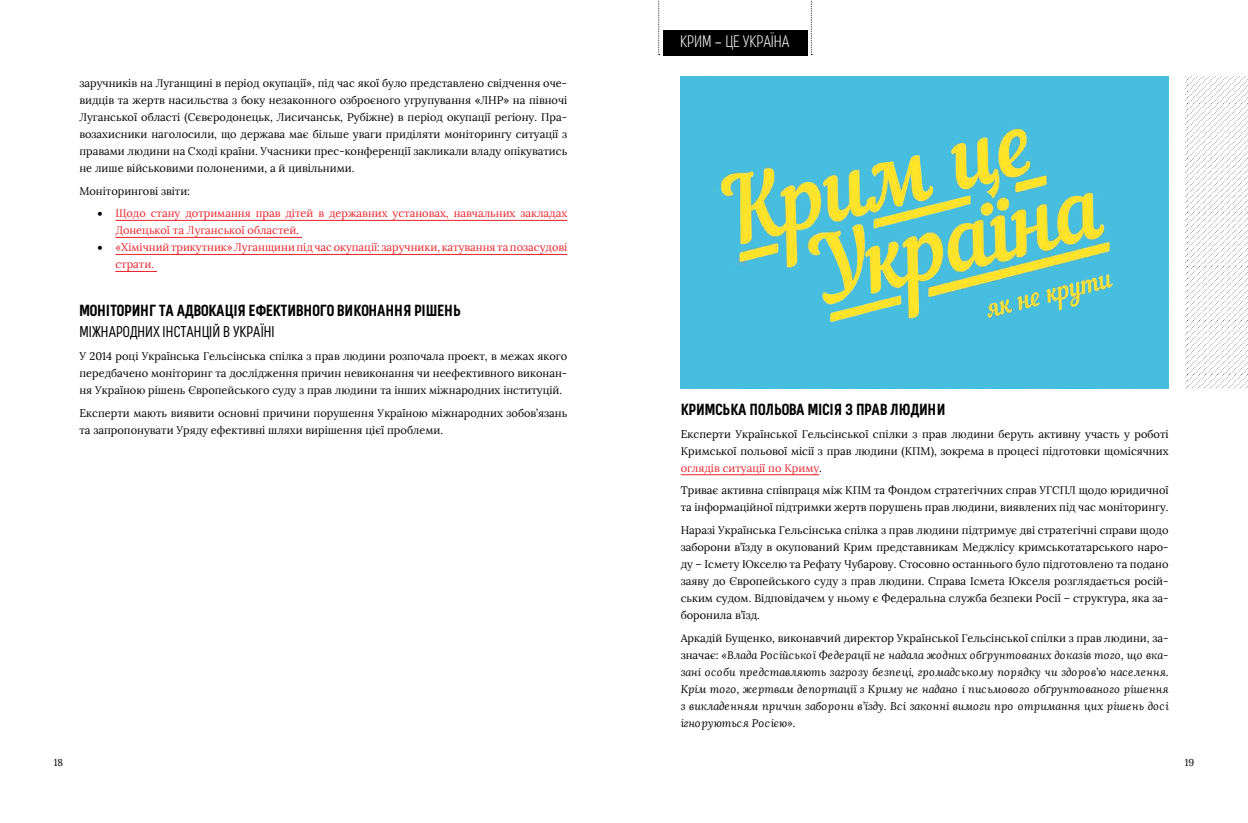
<style>
.page{position:relative;width:1248px;height:823px;background:#fff}
.page>*{position:absolute;margin:0;border:0;box-sizing:border-box;transform-origin:0 0}
.заголовок{font:16.5px "Barvinka Yorke 4 F Light";color:#fff}
.підзаголовок{font:700 16px "Barvinka Yorke 4 F";color:#000}
.підзаголовок-2{font:15.5px "Barvinka Yorke 4 F";color:#000}
.t1{font:11px/17px "Lora";color:#000;text-align:justify}
.t2{font:italic 11px/17px "Lora";color:#000;text-align:justify}
.List_Paragraph{font:11px/17px "Lora";color:#eb212a}
.t3{font:10px "Lora";color:#000}
.s1{color:#00000a}
.s2{font-family:"Bond 4 F";font-weight:300}
.s3{color:#eb212a}
.s4{font-style:normal}
</style>
<div class="page">
<hr style="left:115px;top:220px;width:452px;height:1px;background:#eb212a">
<hr style="left:115px;top:237px;width:187px;height:1px;background:#eb212a">
<hr style="left:115px;top:254px;width:452px;height:1px;background:#eb212a">
<hr style="left:115px;top:271px;width:42px;height:1px;background:#eb212a">
<div style="left:663px;top:30px;width:144px;height:25px;background:#000"></div>
<svg style="left:658px;top:0;width:1px;height:55px"></svg>
<svg style="left:811px;top:0;width:1px;height:55px"></svg>
<hr style="left:680px;top:474px;width:139px;height:1px;background:#eb212a">
<img style="left:680px;top:76px;width:488px;height:312px">
<svg style="left:1185px;top:76px;width:62px;height:312px"></svg>
<p class="t1" style="left:79px;top:74px;width:489px">заручників на Луганщині в період окупації», під час якої було представлено свідчення оче&shy;видців та жертв насильства з боку незаконного озброєного угрупування «ЛНР» на півночі Луганської області (Сєвєродонецьк, Лисичанськ, Рубіжне) в період окупації регіону. Пра&shy;возахисники наголосили, що держава має більше уваги приділяти моніторингу ситуації з правами людини на Сході країни. Учасники прес-конференції закликали владу опікуватись не лише військовими полоненими, а й цивільними.</p>
<p class="t1" style="left:79px;top:182px;width:112px">Моніторингові звіти:</p>
<p class="List_Paragraph" style="left:115px;top:205px;width:453px;text-indent:-18px"><span class="s1">•</span> Щодо стану дотримання прав дітей в державних установах, навчальних закладах<br>Донецької та Луганської областей.</p>
<p class="List_Paragraph" style="left:115px;top:239px;width:453px;text-indent:-18px"><span class="s1">•</span> «Хімічний трикутник» Луганщини під час окупації: заручники, катування та позасудові страти.</p>
<p class="підзаголовок" style="left:79px;top:302px;width:383px">МОНІТОРИНГ ТА АДВОКАЦІЯ ЕФЕКТИВНОГО ВИКОНАННЯ РІШЕНЬ</p>
<p class="підзаголовок-2" style="left:79px;top:323px;width:197px">МІЖНАРОДНИХ ІНСТАНЦІЙ В УКРАЇНІ</p>
<p class="t1" style="left:79px;top:347px;width:489px">У 2014 році Українська Гельсінська спілка з прав людини розпочала проект, в межах якого передбачено моніторинг та дослідження причин невиконання чи неефективного виконан&shy;ня Україною рішень Європейського суду з прав людини та інших міжнародних інституцій.</p>
<p class="t1" style="left:79px;top:404px;width:489px">Експерти мають виявити основні причини порушення Україною міжнародних зобов’язань та запропонувати Уряду ефективні шляхи вирішення цієї проблеми.</p>
<p class="заголовок" style="left:680px;top:33px;width:111px">КРИМ <span class="s2">–</span> ЦЕ УКРАЇНА</p>
<p class="підзаголовок" style="left:680px;top:401px;width:266px">КРИМСЬКА ПОЛЬОВА МІСІЯ З ПРАВ ЛЮДИНИ</p>
<p class="t1" style="left:680px;top:425px;width:489px">Експерти Української Гельсінської спілки з прав людини беруть активну участь у роботі Кримської польової місії з прав людини (КПМ), зокрема в процесі підготовки щомісячних <span class="s3">оглядів ситуації по Криму</span>.</p>
<p class="t1" style="left:680px;top:482px;width:489px">Триває активна співпраця між КПМ та Фондом стратегічних справ УГСПЛ щодо юридичної та інформаційної підтримки жертв порушень прав людини, виявлених під час моніторингу.</p>
<p class="t1" style="left:680px;top:521px;width:489px">Наразі Українська Гельсінська спілка з прав людини підтримує дві стратегічні справи щодо заборони в’їзду в окупований Крим представникам Меджлісу кримськотатарського наро&shy;ду – Ісмету Юкселю та Рефату Чубарову. Стосовно останнього було підготовлено та подано заяву до Європейського суду з прав людини. Справа Ісмета Юкселя розглядається росій&shy;ським судом. Відповідачем у ньому є Федеральна служба безпеки Росії – структура, яка за&shy;боронила в’їзд.</p>
<p class="t2" style="left:680px;top:629px;width:489px"><span class="s4">Аркадій Бущенко, виконавчий директор Української Гельсінської спілки з прав людини, за&shy;значає:</span> «Влада Російської Федерації не надала жодних обґрунтованих доказів того, що вка&shy;зані особи представляють загрозу безпеці, громадському порядку чи здоров’ю населення.<br>Крім того, жертвам депортації з Криму не надано і письмового обґрунтованого рішення з викладенням причин заборони в’їзду. Всі законні вимоги про отримання цих рішень досі ігноруються Росією»<span class="s4">.</span></p>
<p class="t3" style="left:54px;top:756px;width:11px">18</p>
<p class="t3" style="left:1184px;top:756px;width:11px">19</p>
</div>
